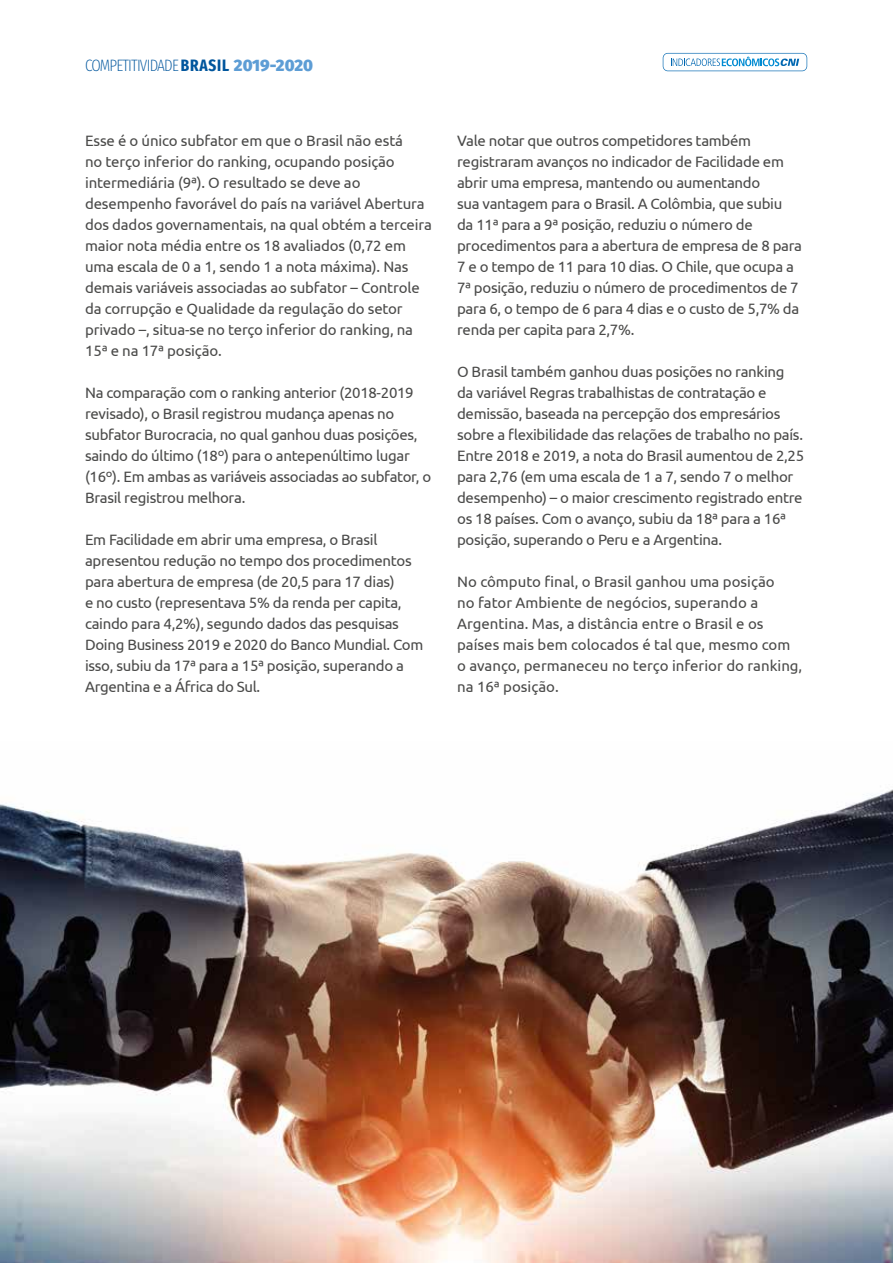
<style>
.page{position:relative;width:893px;height:1263px;background:#fff}
.page>*{position:absolute;margin:0;border:0;box-sizing:border-box;transform-origin:0 0}
.t1{font:200 16.5px "Fira Sans Compressed";letter-spacing:-.05em;color:#00569d}
.t2{font:15px/21px "Ubuntu";letter-spacing:-.02em;color:#4a4a49}
.t3{font:15px/21px "Ubuntu";color:#4a4a49}
.s1{font-weight:700}
.s2{font-family:"Fira Sans";font-weight:800;color:#5d9dd5}
</style>
<div class="page">
<svg style="left:663px;top:53px;width:144px;height:18px"></svg>
<img style="left:0;top:789px;width:893px;height:474px">
<p class="t1" style="left:85px;top:54px;width:230px">COMPETITIVIDADE <span class="s1">BRASIL</span> <span class="s2">2019-2020</span></p>
<p class="t2" style="left:85px;top:129px;width:348px">Esse é o único subfator em que o Brasil não está<br>no terço inferior do ranking, ocupando posição intermediária (9ª). O resultado se deve ao desempenho favorável do país na variável Abertura dos dados governamentais, na qual obtém a terceira maior nota média entre os 18 avaliados (0,72 em uma escala de 0 a 1, sendo 1 a nota máxima). Nas demais variáveis associadas ao subfator – Controle da corrupção e Qualidade da regulação do setor privado –, situa-se no terço inferior do ranking, na 15ª e na 17ª posição.</p>
<p class="t2" style="left:85px;top:381px;width:348px">Na comparação com o ranking anterior (2018-2019 revisado), o Brasil registrou mudança apenas no subfator Burocracia, no qual ganhou duas posições, saindo do último (18º) para o antepenúltimo lugar (16º). Em ambas as variáveis associadas ao subfator, o Brasil registrou melhora.</p>
<p class="t2" style="left:85px;top:528px;width:340px">Em Facilidade em abrir uma empresa, o Brasil apresentou redução no tempo dos procedimentos para abertura de empresa (de 20,5 para 17 dias)<br>e no custo (representava 5% da renda per capita, caindo para 4,2%), segundo dados das pesquisas Doing Business 2019 e 2020 do Banco Mundial. Com isso, subiu da 17ª para a 15ª posição, superando a Argentina e a África do Sul.</p>
<p class="t2" style="left:457px;top:129px;width:346px">Vale notar que outros competidores também registraram avanços no indicador de Facilidade em abrir uma empresa, mantendo ou aumentando<br>sua vantagem para o Brasil. A Colômbia, que subiu da 11ª para a 9ª posição, reduziu o número de procedimentos para a abertura de empresa de 8 para 7 e o tempo de 11 para 10 dias. O Chile, que ocupa a 7ª posição, reduziu o número de procedimentos de 7 para 6, o tempo de 6 para 4 dias e o custo de 5,7% da renda per capita para 2,7%.</p>
<p class="t2" style="left:457px;top:360px;width:349px">O Brasil também ganhou duas posições no ranking da variável Regras trabalhistas de contratação e demissão, baseada na percepção dos empresários sobre a flexibilidade das relações de trabalho no país.<br>Entre 2018 e 2019, a nota do Brasil aumentou de 2,25 para 2,76 (em uma escala de 1 a 7, sendo 7 o melhor desempenho) – o maior crescimento registrado entre os 18 países. Com o avanço, subiu da 18ª para a 16ª posição, superando o Peru e a Argentina.</p>
<p class="t3" style="left:457px;top:570px;width:347px">No cômputo final, o Brasil ganhou uma posição<br>no fator Ambiente de negócios, superando a Argentina. Mas, a distância entre o Brasil e os países mais bem colocados é tal que, mesmo com o avanço, permaneceu no terço inferior do ranking, na 16ª posição.</p>
</div>
